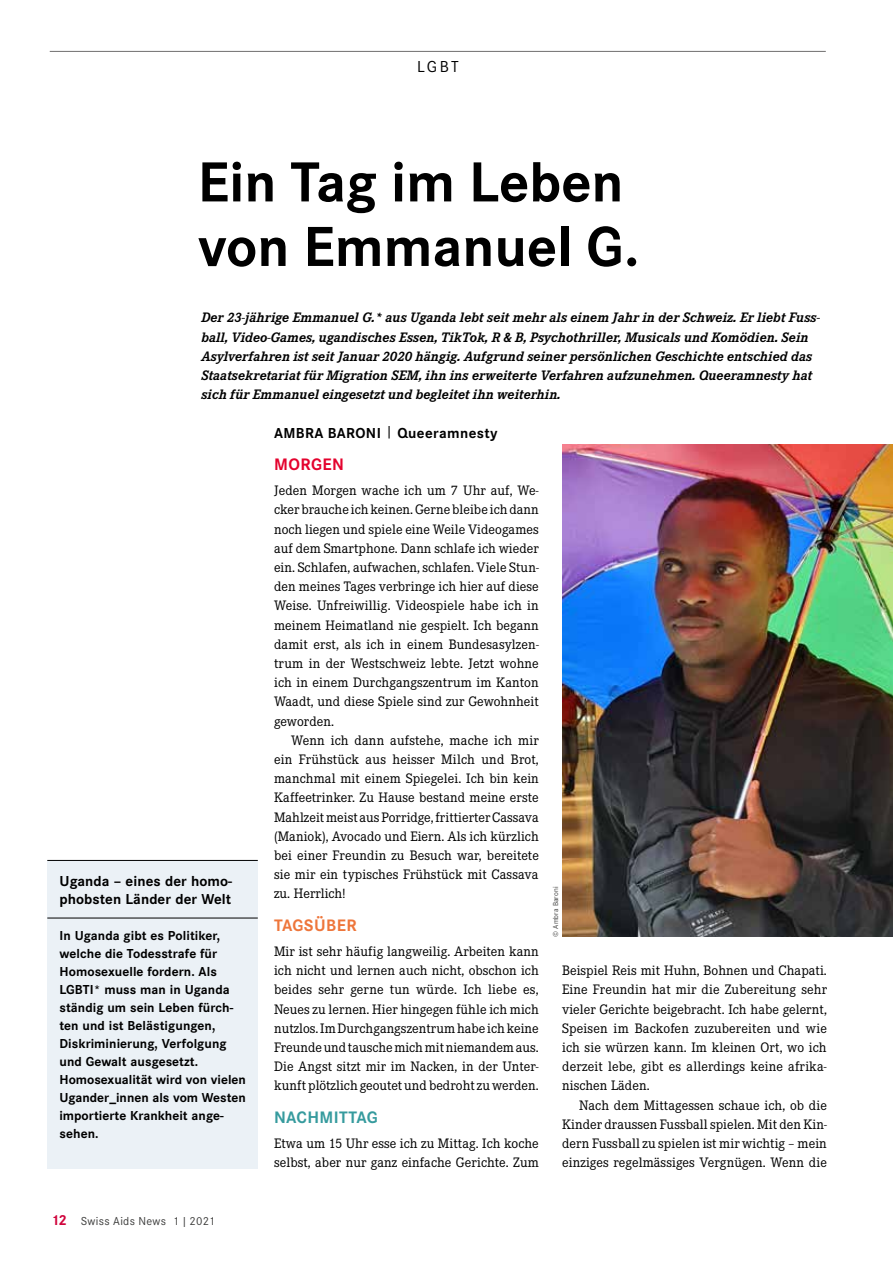
<style>
.page{position:relative;width:893px;height:1263px;background:#fff}
.page>*{position:absolute;margin:0;border:0;box-sizing:border-box;transform-origin:0 0}
.t1{font:700 58.5px/64.5px "Corporate STOT";color:#000}
.t2{font:700 17.25px "Corporate STOT";letter-spacing:.025em;color:#369b9e}
.t3{font:700 17.25px "Corporate STOT";letter-spacing:.025em;color:#ee763b}
.t4{font:700 17.25px "Corporate STOT";letter-spacing:.025em;color:#e4032e}
.t5{font:16.5px "Corporate STOT";color:#000}
.t6{font:700 15px/18px "Corporate STOT";letter-spacing:.005em;color:#000}
.t7{font:700 15px "Corporate STOT";letter-spacing:.025em;color:#000}
.t8{font:14.25px/19.2px "Corporate ETOT";letter-spacing:.005em;color:#000;text-align:justify}
.t9{font:italic 700 14.25px/19.2px "Corporate ETOT";letter-spacing:.005em;color:#000}
.t10{font:700 13.5px/18px "Corporate STOT";letter-spacing:.005em;color:#000}
.t11{font:12px "Corporate STOT";letter-spacing:.025em;color:#3c3c3b}
.t12{font:7.5px "Corporate STOT";letter-spacing:.01em;color:#3c3c3b}
.s1{font-weight:700;font-size:15px;color:#d0043c}
.s2{font-weight:400}
</style>
<div class="page">
<hr style="left:50px;top:51px;width:776px;height:1px;background:#706f6f">
<div style="left:47px;top:860px;width:211px;height:308px;background:#ebf1f6"></div>
<hr style="left:47px;top:860px;width:211px;height:1px;background:#000">
<hr style="left:47px;top:918px;width:211px;height:1px;background:#000">
<hr style="left:892px;top:748px;width:1px;height:448px;background:#f0f1f3">
<img style="left:562px;top:445px;width:331px;height:492px">
<p class="t5" style="left:417px;top:57px;width:43px">LGBT</p>
<h1 class="t1" style="left:198px;top:151px;width:443px">Ein Tag im Leben von Emmanuel G.</h1>
<p class="t9" style="left:201px;top:308px;width:620px">Der 23-jährige Emmanuel G.* aus Uganda lebt seit mehr als einem Jahr in der Schweiz. Er liebt Fuss&shy;ball, Video-Games, ugandisches Essen, TikTok, R &amp; B, Psychothriller, Musicals und Komödien. Sein Asylverfahren ist seit Januar 2020 hängig. Aufgrund seiner persönlichen Geschichte entschied das Staatsekretariat für Migration SEM, ihn ins erweiterte Verfahren aufzunehmen. Queeramnesty hat sich für Emmanuel eingesetzt und begleitet ihn weiterhin.</p>
<p class="t6" style="left:59px;top:873px;width:174px">Uganda – eines der homo&shy;phobsten Länder der Welt</p>
<p class="t10" style="left:59px;top:927px;width:188px">In Uganda gibt es Politiker, welche die Todesstrafe für<br>Homosexuelle fordern. Als<br>LGBTI* muss man in Uganda ständig um sein Leben fürch&shy;ten und ist Belästigungen,<br>Diskriminierung, Verfolgung und Gewalt ausgesetzt.<br>Homosexualität wird von vielen<br>Ugander_innen als vom Westen importierte Krankheit ange&shy;sehen.</p>
<p class="t11" style="left:51px;top:1214px;width:166px"><span class="s1">12</span> Swiss Aids News 1 | 2021</p>
<p class="t7" style="left:274px;top:424px;width:225px">AMBRA BARONI <span class="s2">|</span> Queeramnesty</p>
<p class="t4" style="left:274px;top:454px;width:72px">MORGEN</p>
<p class="t8" style="left:274px;top:481px;width:266px">Jeden Morgen wache ich um 7 Uhr auf, We&shy;cker brauche ich keinen. Gerne bleibe ich dann noch liegen und spiele eine Weile Videogames auf dem Smartphone. Dann schlafe ich wieder ein. Schlafen, aufwachen, schlafen. Viele Stun&shy;den meines Tages verbringe ich hier auf diese Weise. Unfreiwillig. Videospiele habe ich in meinem Heimatland nie gespielt. Ich begann damit erst, als ich in einem Bundesasylzen&shy;trum in der Westschweiz lebte. Jetzt wohne ich in einem Durchgangszentrum im Kanton Waadt, und diese Spiele sind zur Gewohnheit geworden.</p>
<p class="t8" style="left:274px;top:731px;width:266px;text-indent:17px">Wenn ich dann aufstehe, mache ich mir ein Frühstück aus heisser Milch und Brot, manchmal mit einem Spiegelei. Ich bin kein Kaffeetrinker. Zu Hause bestand meine erste Mahlzeit meist aus Porridge, frittierter Cassava (Maniok), Avocado und Eiern. Als ich kürzlich bei einer Freundin zu Besuch war, bereitete sie mir ein typisches Frühstück mit Cassava zu. Herrlich!</p>
<p class="t3" style="left:274px;top:916px;width:84px">TAGSÜBER</p>
<p class="t8" style="left:274px;top:942px;width:266px">Mir ist sehr häufig langweilig. Arbeiten kann ich nicht und lernen auch nicht, obschon ich beides sehr gerne tun würde. Ich liebe es, Neues zu lernen. Hier hingegen fühle ich mich nutzlos. Im Durchgangszentrum habe ich keine Freunde und tausche mich mit niemandem aus.<br>Die Angst sitzt mir im Nacken, in der Unter&shy;kunft plötzlich geoutet und bedroht zu werden.</p>
<p class="t2" style="left:274px;top:1108px;width:105px">NACHMITTAG</p>
<p class="t8" style="left:274px;top:1134px;width:266px">Etwa um 15 Uhr esse ich zu Mittag. Ich koche selbst, aber nur ganz einfache Gerichte. Zum</p>
<p class="t12" style="left:551px;top:937px;width:52px;rotate:-90deg">© Ambra Baroni</p>
<p class="t8" style="left:562px;top:961px;width:266px">Beispiel Reis mit Huhn, Bohnen und Chapati.<br>Eine Freundin hat mir die Zubereitung sehr vieler Gerichte beigebracht. Ich habe gelernt, Speisen im Backofen zuzubereiten und wie ich sie würzen kann. Im kleinen Ort, wo ich derzeit lebe, gibt es allerdings keine afrika&shy;nischen Läden.</p>
<p class="t8" style="left:562px;top:1095px;width:266px;text-indent:17px">Nach dem Mittagessen schaue ich, ob die Kinder draussen Fussball spielen. Mit den Kin&shy;dern Fussball zu spielen ist mir wichtig – mein einziges regelmässiges Vergnügen. Wenn die</p>
</div>
